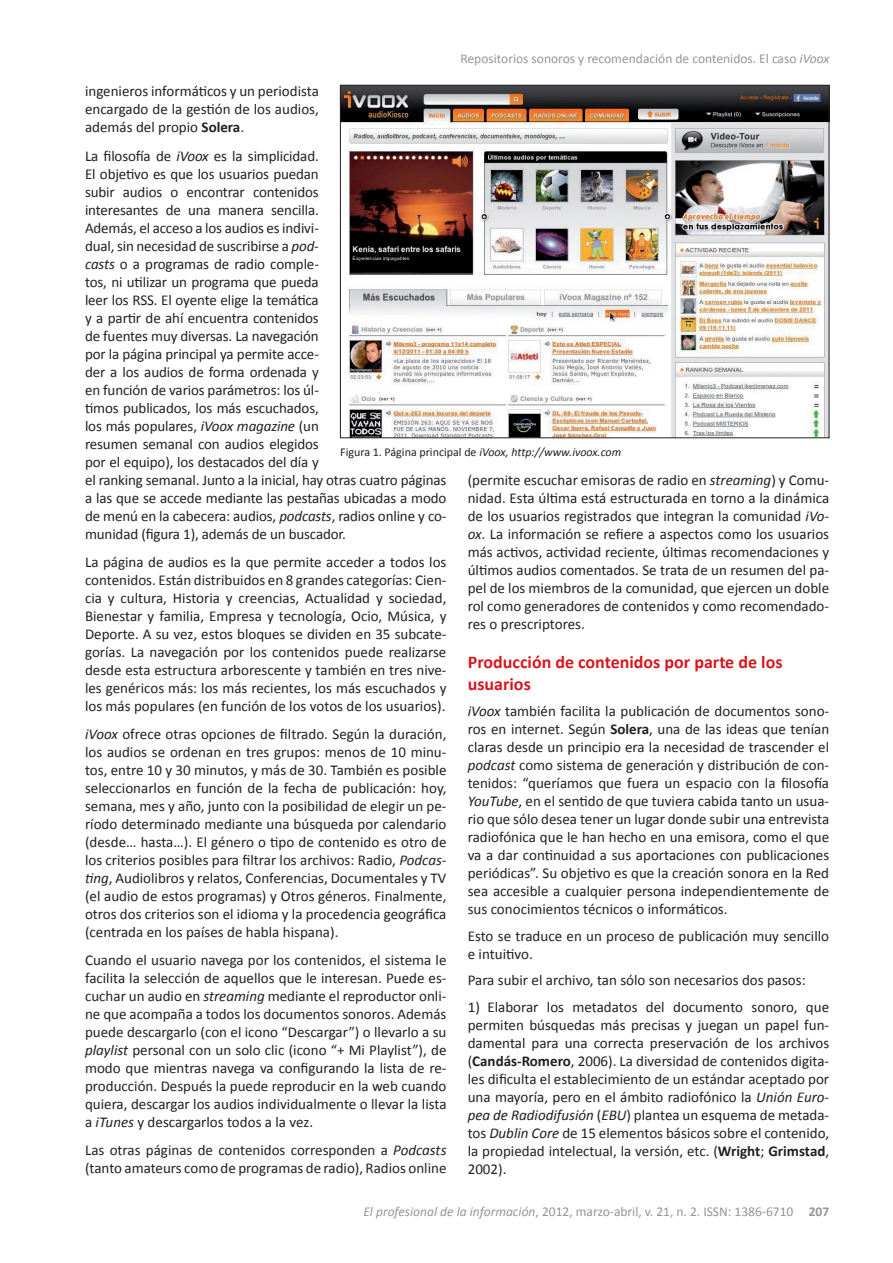
<style>
.page{position:relative;width:893px;height:1263px;background:#fff}
.page>*{position:absolute;margin:0;border:0;box-sizing:border-box;transform-origin:0 0}
.t1{font:700 18px/21.6px "Calibri";color:#d7171f}
.t2{font:15px/18px "Calibri";letter-spacing:-.01em;color:#231f20;text-align:justify}
.t3{font:13.5px "Calibri";color:#939598}
.t4{font:italic 12px "Calibri";color:#231f20}
.s1{font-style:italic}
.s2{font-weight:700}
.s3{font-style:normal}
</style>
<div class="page">
<img style="left:342px;top:87px;width:485px;height:349px">
<p class="t3" style="left:460px;top:50px;width:370px">Repositorios sonoros y recomendación de contenidos. El caso <span class="s1">iVoox</span></p>
<p class="t2" style="left:85px;top:82px;width:235px">ingenieros informáticos y un periodista encargado de la gestión de los audios, además del propio <span class="s2">Solera</span>.</p>
<p class="t2" style="left:85px;top:147px;width:363px;text-align:left">La filosofía de <span class="s1">iVoox</span> es la simplicidad.<br>El objetivo es que los usuarios puedan<br>subir audios o encontrar contenidos<br>interesantes de una manera sencilla.<br>Además, el acceso a los audios es indivi-<br>dual, sin necesidad de suscribirse a <span class="s1">pod-<br>casts</span> o a programas de radio comple-<br>tos, ni utilizar un programa que pueda<br>leer los RSS. El oyente elige la temática<br>y a partir de ahí encuentra contenidos<br>de fuentes muy diversas. La navegación<br>por la página principal ya permite acce-<br>der a los audios de forma ordenada y<br>en función de varios parámetros: los úl-<br>timos publicados, los más escuchados,<br>los más populares, <span class="s1">iVoox magazine</span> (un<br>resumen semanal con audios elegidos<br>por el equipo), los destacados del día y<br>el ranking semanal. Junto a la inicial, hay otras cuatro páginas a las que se accede mediante las pestañas ubicadas a modo de menú en la cabecera: audios, <span class="s1">podcasts</span>, radios online y co&shy;munidad (figura 1), además de un buscador.</p>
<p class="t2" style="left:85px;top:553px;width:363px">La página de audios es la que permite acceder a todos los contenidos. Están distribuidos en 8 grandes categorías: Cien&shy;cia y cultura, Historia y creencias, Actualidad y sociedad, Bienestar y familia, Empresa y tecnología, Ocio, Música, y Deporte. A su vez, estos bloques se dividen en 35 subcate&shy;gorías. La navegación por los contenidos puede realizarse desde esta estructura arborescente y también en tres nive&shy;les genéricos más: los más recientes, los más escuchados y los más populares (en función de los votos de los usuarios).</p>
<p class="t2" style="left:85px;top:725px;width:363px"><span class="s1">iVoox</span> ofrece otras opciones de filtrado. Según la duración, los audios se ordenan en tres grupos: menos de 10 minu&shy;tos, entre 10 y 30 minutos, y más de 30. También es posible seleccionarlos en función de la fecha de publicación: hoy, semana, mes y año, junto con la posibilidad de elegir un pe&shy;ríodo determinado mediante una búsqueda por calendario (desde… hasta…). El género o tipo de contenido es otro de los criterios posibles para filtrar los archivos: Radio, <span class="s1">Podcas&shy;ting</span>, Audiolibros y relatos, Conferencias, Documentales y TV (el audio de estos programas) y Otros géneros. Finalmente, otros dos criterios son el idioma y la procedencia geográfica (centrada en los países de habla hispana).</p>
<p class="t2" style="left:85px;top:951px;width:363px">Cuando el usuario navega por los contenidos, el sistema le facilita la selección de aquellos que le interesan. Puede es&shy;cuchar un audio en <span class="s1">streaming</span> mediante el reproductor onli&shy;ne que acompaña a todos los documentos sonoros. Además puede descargarlo (con el icono “Descargar”) o llevarlo a su <span class="s1">playlist</span> personal con un solo clic (icono “+ Mi Playlist”), de modo que mientras navega va configurando la lista de re&shy;producción. Después la puede reproducir en la web cuando quiera, descargar los audios individualmente o llevar la lista a <span class="s1">iTunes</span> y descargarlos todos a la vez.</p>
<p class="t2" style="left:85px;top:1141px;width:363px">Las otras páginas de contenidos corresponden a <span class="s1">Podcasts </span>(tanto amateurs como de programas de radio), Radios online</p>
<p class="t4" style="left:340px;top:443px;width:283px"><span class="s3">Figura 1. Página principal de</span> iVoox, http://www.ivoox.com</p>
<p class="t2" style="left:468px;top:471px;width:363px">(permite escuchar emisoras de radio en <span class="s1">streaming</span>) y Comu&shy;nidad. Esta última está estructurada en torno a la dinámica de los usuarios registrados que integran la comunidad <span class="s1">iVo&shy;ox</span>. La información se refiere a aspectos como los usuarios más activos, actividad reciente, últimas recomendaciones y últimos audios comentados. Se trata de un resumen del pa&shy;pel de los miembros de la comunidad, que ejercen un doble rol como generadores de contenidos y como recomendado&shy;res o prescriptores.</p>
<p class="t1" style="left:468px;top:651px;width:316px">Producción de contenidos por parte de los usuarios</p>
<p class="t2" style="left:468px;top:702px;width:363px"><span class="s1">iVoox</span> también facilita la publicación de documentos sono&shy;ros en internet. Según <span class="s2">Solera</span>, una de las ideas que tenían claras desde un principio era la necesidad de trascender el <span class="s1">podcast</span> como sistema de generación y distribución de con&shy;tenidos: “queríamos que fuera un espacio con la filosofía <span class="s1">YouTube</span>, en el sentido de que tuviera cabida tanto un usua&shy;rio que sólo desea tener un lugar donde subir una entrevista radiofónica que le han hecho en una emisora, como el que va a dar continuidad a sus aportaciones con publicaciones periódicas”. Su objetivo es que la creación sonora en la Red sea accesible a cualquier persona independientemente de sus conocimientos técnicos o informáticos.</p>
<p class="t2" style="left:468px;top:927px;width:363px">Esto se traduce en un proceso de publicación muy sencillo e intuitivo.</p>
<p class="t2" style="left:468px;top:971px;width:339px">Para subir el archivo, tan sólo son necesarios dos pasos:</p>
<p class="t2" style="left:468px;top:998px;width:363px">1) Elaborar los metadatos del documento sonoro, que permiten búsquedas más precisas y juegan un papel fun&shy;damental para una correcta preservación de los archivos (<span class="s2">Candás-Romero</span>, 2006). La diversidad de contenidos digita&shy;les dificulta el establecimiento de un estándar aceptado por una mayoría, pero en el ámbito radiofónico la <span class="s1">Unión Euro&shy;pea de Radiodifusión</span> (<span class="s1">EBU</span>) plantea un esquema de metada&shy;tos <span class="s1">Dublin Core</span> de 15 elementos básicos sobre el contenido, la propiedad intelectual, la versión, etc. (<span class="s2">Wright</span>; <span class="s2">Grimstad</span>, 2002).</p>
<p class="t3" style="left:363px;top:1203px;width:467px"><span class="s1">El profesional de la información</span>, 2012, marzo-abril, v. 21, n. 2. ISSN: 1386-6710 <span class="s2">207</span></p>
</div>
